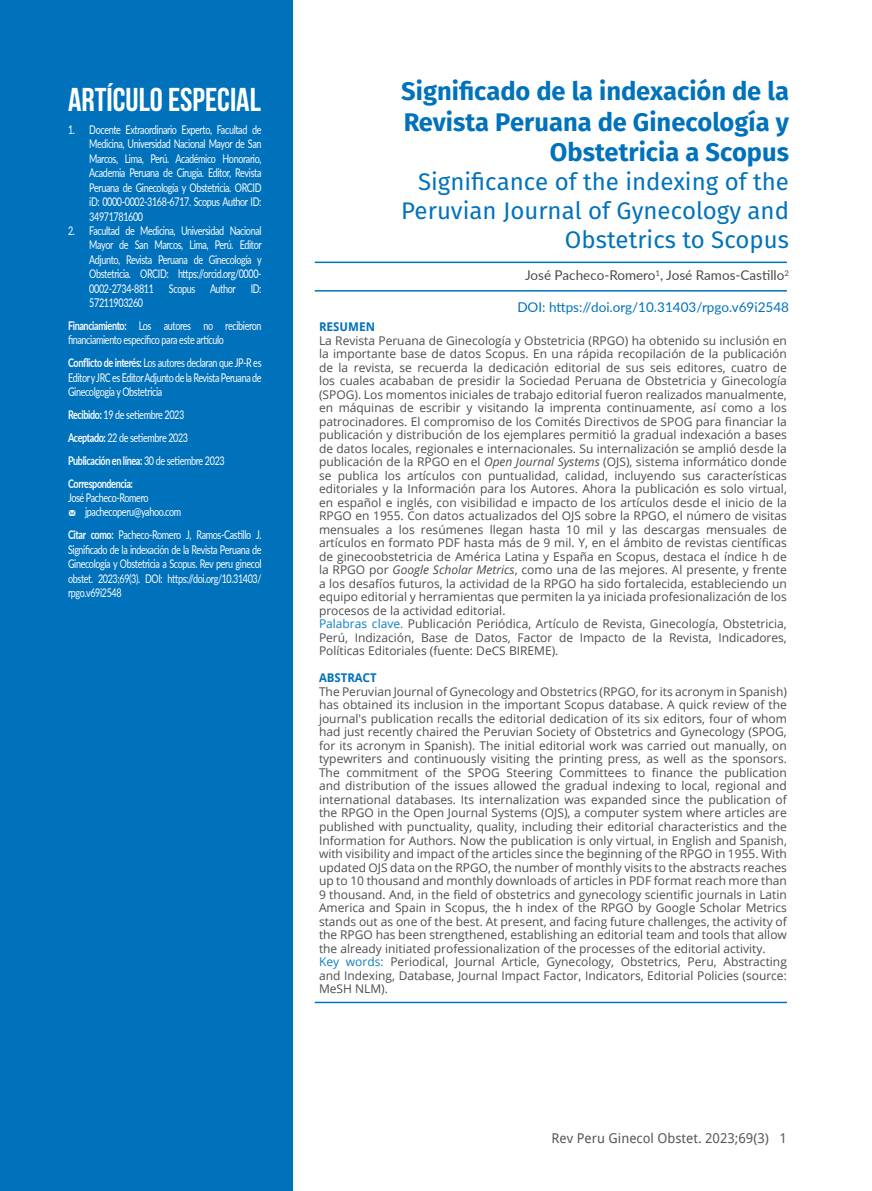
<style>
.page{position:relative;width:872px;height:1191px;background:#fff}
.page>*{position:absolute;margin:0;border:0;box-sizing:border-box;transform-origin:0 0}
.t1{font:700 33px "Bebas Neue";color:#fff}
.t2{font:700 25.5px/30.6px "Fira Sans";color:#0072bc;text-align:right}
.t3{font:24px/28.8px "Fira Sans";color:#0072bc;text-align:right}
.t4{font:13.5px "Lato";color:#0072bc}
.t5{font:13.5px "Lato";color:#4b4c4d}
.t6{font:13.5px "Droid Sans";color:#57585a}
.t7{font:12px/13.5px "Open Sans";color:#4b4c4d}
.t8{font:12px/14.4px "Lato";letter-spacing:-.04em;color:#fff;text-align:justify;scale:.75 1}
.t9{font:700 12px/23px "Lato";letter-spacing:-.04em;color:#fff;scale:.75 1}
.t10{font:700 12px "Droid Sans";color:#0072bc}
.s1{font-weight:700}
.s2{font-weight:400}
.s3{font-family:"Modern Pictograms"}
.s4{font-style:italic}
.s5{color:#0d7ec3}
</style>
<div class="page">
<div style="left:0;top:0;width:293px;height:1191px;background:#0072bc"></div>
<hr style="left:315px;top:261px;width:472px;height:2px;background:#0072bc">
<hr style="left:315px;top:290px;width:472px;height:1px;background:#0072bc">
<hr style="left:315px;top:1001px;width:472px;height:2px;background:#0072bc">
<h1 class="t1" style="left:68px;top:82px;width:194px">ARTÍCULO ESPECIAL</h1>
<p class="t8" style="left:89px;top:122px;width:231px;text-indent:-21px">1. Docente Extraordinario Experto, Facultad de Medicina, Universidad Nacional Mayor de San Marcos, Lima, Perú. Académico Honorario, Academia Peruana de Cirugía. Editor, Revista Peruana de Ginecología y Obstetricia. ORCID iD: 0000-0002-3168-6717. Scopus Author ID:<br>34971781600</p>
<p class="t8" style="left:89px;top:223px;width:231px;text-indent:-21px">2. Facultad de Medicina, Universidad Nacional Mayor de San Marcos, Lima, Perú. Editor Adjunto, Revista Peruana de Ginecología y Obstetricia. ORCID: https://orcid.org/0000- 0002-2734-8811 Scopus Author ID:<br>57211903260</p>
<p class="t8" style="left:68px;top:318px;width:259px"><span class="s1">Financiamiento:</span> Los autores no recibieron financiamiento específico para este artículo</p>
<p class="t8" style="left:68px;top:355px;width:259px"><span class="s1">Conflicto de interés:</span> Los autores declaran que JP-R es Editor y JRC es Editor Adjunto de la Revista Peruana de Ginecolgogía y Obstetricia</p>
<p class="t9" style="left:68px;top:402px;width:210px">Recibido: <span class="s2">19 de setiembre 2023<br></span>Aceptado: <span class="s2">22 de setiembre 2023<br></span>Publicación en línea: <span class="s2">30 de setiembre 2023<br></span>Correspondencia:</p>
<p class="t8" style="left:68px;top:490px;width:152px">José Pacheco-Romero<br><span class="s3">m</span> jpachecoperu@yahoo.com</p>
<p class="t8" style="left:68px;top:527px;width:259px"><span class="s1">Citar como:</span> Pacheco-Romero J, Ramos-Castillo J.<br>Significado de la indexación de la Revista Peruana de Ginecología y Obstetricia a Scopus. Rev peru ginecol obstet. 2023;69(3). DOI: https://doi.org/10.31403/ rpgo.v69i2548</p>
<h2 class="t2" style="left:401px;top:76px;width:389px">Significado de la indexación de la<br>Revista Peruana de Ginecología y<br>Obstetricia a Scopus</h2>
<h3 class="t3" style="left:401px;top:167px;width:389px">Significance of the indexing of the<br>Peruvian Journal of Gynecology and<br>Obstetrics to Scopus</h3>
<p class="t5" style="left:525px;top:265px;width:265px">José Pacheco-Romero<sup>1</sup>, José Ramos-Castillo<sup>2</sup></p>
<p class="t4" style="left:517px;top:298px;width:273px">DOI: https://doi.org/10.31403/rpgo.v69i2548</p>
<p class="t10" style="left:319px;top:318px;width:58px">RESUMEN</p>
<p class="t7" style="left:319px;top:333px;width:469px">La Revista Peruana de Ginecología y Obstetricia (RPGO) ha obtenido su inclusión en la importante base de datos Scopus. En una rápida recopilación de la publicación de la revista, se recuerda la dedicación editorial de sus seis editores, cuatro de los cuales acababan de presidir la Sociedad Peruana de Obstetricia y Ginecología (SPOG). Los momentos iniciales de trabajo editorial fueron realizados manualmente, en máquinas de escribir y visitando la imprenta continuamente, así como a los patrocinadores. El compromiso de los Comités Directivos de SPOG para financiar la publicación y distribución de los ejemplares permitió la gradual indexación a bases de datos locales, regionales e internacionales. Su internalización se amplió desde la publicación de la RPGO en el <span class="s4">Open Journal Systems</span> (OJS), sistema informático donde se publica los artículos con puntualidad, calidad, incluyendo sus características editoriales y la Información para los Autores. Ahora la publicación es solo virtual, en español e inglés, con visibilidad e impacto de los artículos desde el inicio de la RPGO en 1955. Con datos actualizados del OJS sobre la RPGO, el número de visitas mensuales a los resúmenes llegan hasta 10 mil y las descargas mensuales de artículos en formato PDF hasta más de 9 mil. Y, en el ámbito de revistas científicas de ginecoobstetricia de América Latina y España en Scopus, destaca el índice h de la RPGO por <span class="s4">Google Scholar Metrics</span>, como una de las mejores. Al presente, y frente a los desafíos futuros, la actividad de la RPGO ha sido fortalecida, estableciendo un equipo editorial y herramientas que permiten la ya iniciada profesionalización de los procesos de la actividad editorial.<br><span class="s5">Palabras clave.</span> Publicación Periódica, Artículo de Revista, Ginecología, Obstetricia, Perú, Indización, Base de Datos, Factor de Impacto de la Revista, Indicadores, Políticas Editoriales (fuente: DeCS BIREME).</p>
<p class="t10" style="left:319px;top:669px;width:59px">ABSTRACT</p>
<p class="t7" style="left:319px;top:684px;width:469px">The Peruvian Journal of Gynecology and Obstetrics (RPGO, for its acronym in Spanish) has obtained its inclusion in the important Scopus database. A quick review of the journal's publication recalls the editorial dedication of its six editors, four of whom had just recently chaired the Peruvian Society of Obstetrics and Gynecology (SPOG, for its acronym in Spanish). The initial editorial work was carried out manually, on typewriters and continuously visiting the printing press, as well as the sponsors.<br>The commitment of the SPOG Steering Committees to finance the publication and distribution of the issues allowed the gradual indexing to local, regional and international databases. Its internalization was expanded since the publication of the RPGO in the Open Journal Systems (OJS), a computer system where articles are published with punctuality, quality, including their editorial characteristics and the Information for Authors. Now the publication is only virtual, in English and Spanish, with visibility and impact of the articles since the beginning of the RPGO in 1955. With updated OJS data on the RPGO, the number of monthly visits to the abstracts reaches up to 10 thousand and monthly downloads of articles in PDF format reach more than 9 thousand. And, in the field of obstetrics and gynecology scientific journals in Latin America and Spain in Scopus, the h index of the RPGO by Google Scholar Metrics stands out as one of the best. At present, and facing future challenges, the activity of the RPGO has been strengthened, establishing an editorial team and tools that allow the already initiated professionalization of the processes of the editorial activity.<br><span class="s5">Key words:</span> Periodical, Journal Article, Gynecology, Obstetrics, Peru, Abstracting and Indexing, Database, Journal Impact Factor, Indicators, Editorial Policies (source:<br>MeSH NLM).</p>
<p class="t6" style="left:551px;top:1128px;width:237px">Rev Peru Ginecol Obstet. 2023;69(3) 1</p>
</div>
